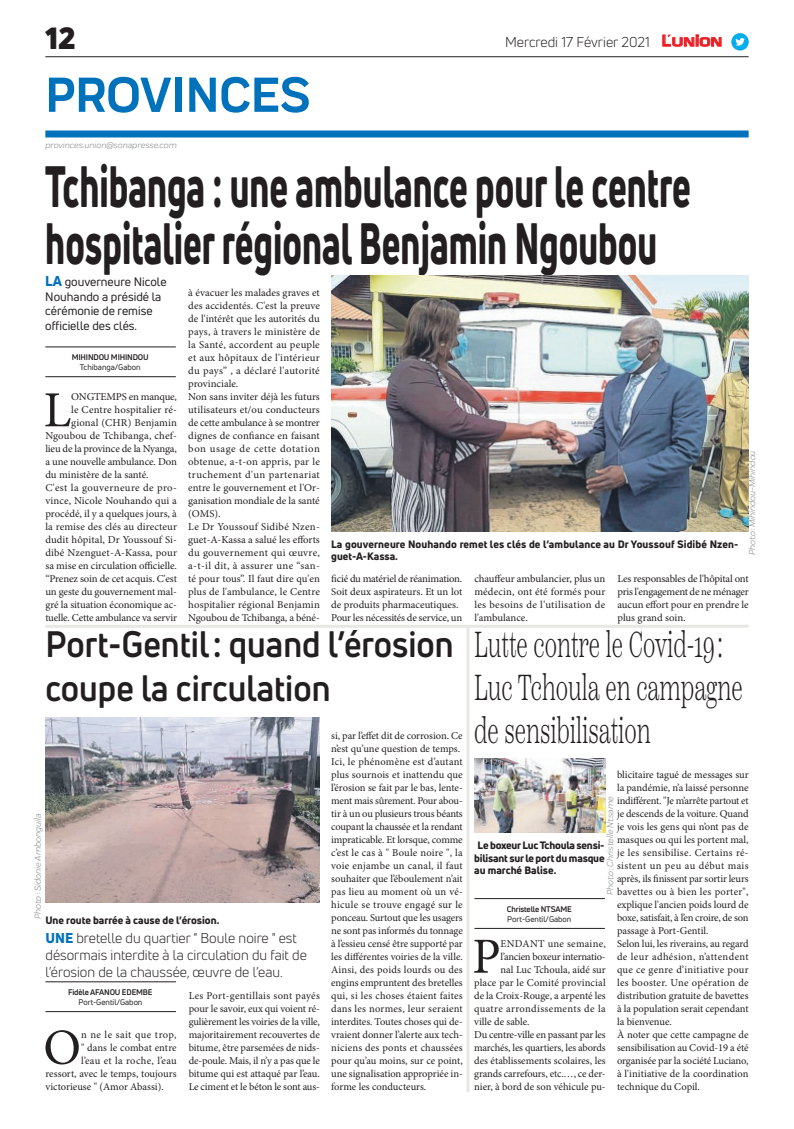
<style>
.page{position:relative;width:794px;height:1129px;background:#fff}
.page>*{position:absolute;margin:0;border:0;box-sizing:border-box;transform-origin:0 0}
.t1{font:800 57px/57px "Uni Neue";color:#231f20;scale:.62 1}
.t2{font:700 51px "Praktika";color:#0072bc}
.t3{font:50.5px "Minion Pro";color:#231f20}
.t4{font:300 36px/43.2px "Scotch Text";color:#231f20;scale:.61 1}
.t5{font:700 36px/43.2px "Uni Neue";color:#231f20;scale:.93 1}
.t6{font:900 30px "Uni Neue";color:#231f20}
.t7{font:14px/16.8px "Uni Neue";color:#231f20}
.t8{font:12px/14.4px "Uni Neue";color:#231f20}
.t9{font:10.5px/13px "Minion Pro";color:#231f20}
.t10{font:800 10.5px/12.6px "Uni Neue";color:#231f20;text-align:justify}
.t11{font:10.5px "Minion Pro";letter-spacing:-.02em;color:#231f20}
.t12{font:10.5px "Minion Pro";letter-spacing:.035em;color:#231f20}
.t13{font:10.5px "Minion Pro";letter-spacing:.03em;color:#231f20}
.t14{font:10.5px "Minion Pro";letter-spacing:.025em;color:#231f20}
.t15{font:italic 9px "Praktika";color:#818386}
.t16{font:700 8px "Uni Neue";letter-spacing:-.02em;color:#231f20}
.t17{font:8px "Uni Neue";color:#231f20}
.s1{font-family:"Eurostile";font-weight:600;font-size:14.9px;color:#ee1d23}
.s2{font-family:"Eurostile";font-weight:600;font-size:11.4px;color:#ee1d23}
.s3{font-weight:800;font-size:14px;color:#0072bc}
.s4{font-weight:800;color:#0072bc}
</style>
<div class="page">
<hr style="left:45px;top:56px;width:703px;height:1px;background:#231f20">
<div style="left:45px;top:130px;width:703px;height:7px;background:#0072bc"></div>
<svg style="left:662px;top:34px;width:60px;height:13px"></svg>
<div style="left:731px;top:33px;width:17px;height:18px;background:#00aeef;border-radius:50%"></div>
<svg style="left:735px;top:38px;width:10px;height:8px"></svg>
<hr style="left:45px;top:1010px;width:131px;height:1px;background:#231f20">
<hr style="left:45px;top:981px;width:131px;height:1px;background:#231f20">
<img style="left:45px;top:717px;width:275px;height:184px">
<hr style="left:474px;top:927px;width:131px;height:1px;background:#231f20">
<hr style="left:474px;top:898px;width:131px;height:1px;background:#231f20">
<img style="left:474px;top:758px;width:131px;height:74px">
<hr style="left:45px;top:624px;width:703px;height:3px;background:#e7e8e2">
<hr style="left:466px;top:627px;width:3px;height:464px;background:#e7e8e2">
<hr style="left:45px;top:376px;width:131px;height:1px;background:#231f20">
<hr style="left:45px;top:346px;width:131px;height:1px;background:#231f20">
<img style="left:331px;top:276px;width:417px;height:255px">
<h3 class="t6" style="left:45px;top:17px;width:32px">12</h3>
<h2 class="t2" style="left:45px;top:54px;width:266px">PROVINCES</h2>
<p class="t15" style="left:45px;top:139px;width:133px">provinces.union@sonapresse.com</p>
<h3 class="t7" style="left:505px;top:33px;width:218px">Mercredi 17 Février 2021 <span class="s1">L</span><span class="s2">UNION</span></h3>
<h1 class="t1" style="left:45px;top:157px;width:1042px">Tchibanga : une ambulance pour le centre hospitalier régional Benjamin Ngoubou</h1>
<p class="t8" style="left:45px;top:275px;width:123px"><span class="s3">LA</span> gouverneure Nicole<br>Nouhando a présidé la cérémonie de remise officielle des clés.</p>
<p class="t16" style="left:72px;top:352px;width:79px">MIHINDOU MIHINDOU</p>
<p class="t17" style="left:80px;top:362px;width:62px">Tchibanga/Gabon</p>
<p class="t9" style="left:188px;top:286px;width:133px">à évacuer les malades graves et des accidentés. C'est la preuve de l'intérêt que les autorités du pays, à travers le ministère de la Santé, accordent au peuple et aux hôpitaux de l'intérieur du pays” , a déclaré l'autorité provinciale.<br>Non sans inviter déjà les futurs utilisateurs et/ou conducteurs de cette ambulance à se montrer dignes de confiance en faisant bon usage de cette dotation obtenue, a-t-on appris, par le truchement d'un partenariat entre le gouvernement et l'Or&shy;ganisation mondiale de la santé (OMS).<br>Le Dr Youssouf Sidibé Nzen&shy;guet-A-Kassa a salué les efforts du gouvernement qui œuvre, a-t-il dit, à assurer une “san&shy;té pour tous”. Il faut dire qu'en plus de l'ambulance, le Centre hospitalier régional Benjamin<br>Ngoubou de Tchibanga, a béné-</p>
<h3 class="t3" style="left:43px;top:376px;width:29px">L</h3>
<p class="t9" style="left:71px;top:390px;width:107px">ONGTEMPS en manque,</p>
<p class="t9" style="left:71px;top:403px;width:107px">le Centre hospitalier ré-</p>
<p class="t9" style="left:71px;top:416px;width:107px">gional (CHR) Benjamin</p>
<p class="t9" style="left:45px;top:429px;width:133px">Ngoubou de Tchibanga, chef-</p>
<p class="t9" style="left:45px;top:442px;width:133px">lieu de la province de la Nyanga,</p>
<p class="t9" style="left:45px;top:455px;width:133px">a une nouvelle ambulance. Don</p>
<p class="t9" style="left:45px;top:468px;width:105px">du ministère de la santé.</p>
<p class="t13" style="left:45px;top:481px;width:133px">C'est la gouverneure de pro-</p>
<p class="t9" style="left:45px;top:494px;width:133px">vince, Nicole Nouhando qui a</p>
<p class="t9" style="left:45px;top:507px;width:133px">procédé, il y a quelques jours, à</p>
<p class="t9" style="left:45px;top:520px;width:133px">la remise des clés au directeur</p>
<p class="t9" style="left:45px;top:533px;width:133px">dudit hôpital, Dr Youssouf Si-</p>
<p class="t9" style="left:45px;top:546px;width:133px">dibé Nzenguet-A-Kassa, pour</p>
<p class="t9" style="left:45px;top:559px;width:133px">sa mise en circulation officielle.</p>
<p class="t9" style="left:45px;top:572px;width:133px">“Prenez soin de cet acquis. C'est</p>
<p class="t9" style="left:45px;top:585px;width:133px">un geste du gouvernement mal-</p>
<p class="t9" style="left:45px;top:598px;width:133px">gré la situation économique ac-</p>
<p class="t11" style="left:45px;top:611px;width:133px">tuelle. Cette ambulance va servir</p>
<p class="t15" style="left:746px;top:555px;width:106px;rotate:-90deg">Photo : Mihindou-Mihindou</p>
<p class="t10" style="left:331px;top:537px;width:409px">La gouverneure Nouhando remet les clés de l’ambulance au Dr Youssouf Sidibé Nzen&shy;guet-A-Kassa.</p>
<p class="t9" style="left:331px;top:572px;width:133px">ficié du matériel de réanimation.<br>Soit deux aspirateurs. Et un lot de produits pharmaceutiques.<br>Pour les nécessités de service, un</p>
<p class="t9" style="left:474px;top:572px;width:133px;text-align:justify">chauffeur ambulancier, plus un médecin, ont été formés pour les besoins de l'utilisation de l'ambulance.</p>
<p class="t9" style="left:617px;top:572px;width:133px;text-align:justify">Les responsables de l'hôpital ont pris l'engagement de ne ménager aucun effort pour en prendre le plus grand soin.</p>
<h3 class="t5" style="left:45px;top:622px;width:440px">Port-Gentil: quand l’érosion coupe la circulation</h3>
<p class="t15" style="left:31px;top:919px;width:107px;rotate:-90deg">Photo : Sidonie Ambonguila</p>
<p class="t10" style="left:45px;top:913px;width:175px">Une route barrée à cause de l’érosion.</p>
<h3 class="t7" style="left:45px;top:929px;width:263px"><span class="s4">UNE</span> bretelle du quartier " Boule noire " est désormais interdite à la circulation du fait de l’érosion de la chaussée, œuvre de l’eau.</h3>
<p class="t16" style="left:68px;top:986px;width:86px">Fidèle AFANOU EDEMBE</p>
<p class="t17" style="left:78px;top:997px;width:66px">Port-Gentil/Gabon</p>
<h3 class="t3" style="left:43px;top:1013px;width:39px">O</h3>
<p class="t12" style="left:81px;top:1027px;width:97px">n ne le sait que trop,</p>
<p class="t9" style="left:81px;top:1040px;width:97px">" dans le combat entre</p>
<p class="t12" style="left:81px;top:1053px;width:97px">l’eau et la roche, l’eau</p>
<p class="t9" style="left:45px;top:1066px;width:133px">ressort, avec le temps, toujours</p>
<p class="t9" style="left:45px;top:1079px;width:120px">victorieuse " (Amor Abassi).</p>
<p class="t9" style="left:189px;top:988px;width:133px;text-align:justify">Les Port-gentillais sont payés pour le savoir, eux qui voient ré&shy;gulièrement les voiries de la ville, majoritairement recouvertes de bitume, être parsemées de nids&shy;de-poule. Mais, il n’y a pas que le bitume qui est attaqué par l’eau.<br>Le ciment et le béton le sont aus-</p>
<p class="t9" style="left:331px;top:728px;width:133px">si, par l’effet dit de corrosion. Ce n’est qu’une question de temps.<br>Ici, le phénomène est d’autant plus sournois et inattendu que l’érosion se fait par le bas, lente&shy;ment mais sûrement. Pour abou&shy;tir à un ou plusieurs trous béants coupant la chaussée et la rendant impraticable. Et lorsque, comme c’est le cas à " Boule noire ", la voie enjambe un canal, il faut souhaiter que l’éboulement n’ait pas lieu au moment où un vé&shy;hicule se trouve engagé sur le ponceau. Surtout que les usagers ne sont pas informés du tonnage à l’essieu censé être supporté par les différentes voiries de la ville.<br>Ainsi, des poids lourds ou des engins empruntent des bretelles qui, si les choses étaient faites dans les normes, leur seraient interdites. Toutes choses qui de&shy;vraient donner l’alerte aux tech&shy;niciens des ponts et chaussées pour qu’au moins, sur ce point, une signalisation appropriée in&shy;forme les conducteurs.</p>
<h3 class="t4" style="left:474px;top:623px;width:442px">Lutte contre le Covid-19:<br>Luc Tchoula en campagne de sensibilisation</h3>
<p class="t9" style="left:617px;top:767px;width:133px">blicitaire tagué de messages sur la pandémie, n’a laissé personne indifférent. "Je m’arrête partout et je descends de la voiture. Quand je vois les gens qui n’ont pas de masques ou qui les portent mal, je les sensibilise. Certains ré&shy;sistent un peu au début mais après, ils finissent par sortir leurs bavettes ou à bien les porter", explique l'ancien poids lourd de boxe, satisfait, à l’en croire, de son passage à Port-Gentil.<br>Selon lui, les riverains, au regard de leur adhésion, n’attendent que ce genre d’initiative pour les booster. Une opération de distribution gratuite de bavettes à la population serait cependant la bienvenue.<br>À noter que cette campagne de sensibilisation au Covid-19 a été organisée par la société Luciano, à l'initiative de la coordination technique du Copil.</p>
<p class="t15" style="left:603px;top:894px;width:100px;rotate:-90deg">Photo : Christelle Ntsame</p>
<p class="t10" style="left:474px;top:838px;width:132px;text-indent:3px">Le boxeur Luc Tchoula sensi&shy;bilisant sur le port du masque au marché Balise.</p>
<p class="t16" style="left:507px;top:903px;width:66px">Christelle NTSAME</p>
<p class="t17" style="left:507px;top:914px;width:66px">Port-Gentil/Gabon</p>
<h3 class="t3" style="left:472px;top:922px;width:30px">P</h3>
<p class="t14" style="left:500px;top:936px;width:107px">ENDANT une semaine,</p>
<p class="t11" style="left:500px;top:949px;width:107px">l’ancien boxeur internatio-</p>
<p class="t9" style="left:500px;top:962px;width:107px">nal Luc Tchoula, aidé sur</p>
<p class="t9" style="left:474px;top:975px;width:133px">place par le Comité provincial</p>
<p class="t9" style="left:474px;top:988px;width:133px">de la Croix-Rouge, a arpenté les</p>
<p class="t12" style="left:474px;top:1001px;width:133px">quatre arrondissements de la</p>
<p class="t9" style="left:474px;top:1014px;width:57px">ville de sable.</p>
<p class="t11" style="left:474px;top:1027px;width:133px">Du centre-ville en passant par les</p>
<p class="t9" style="left:474px;top:1040px;width:133px">marchés, les quartiers, les abords</p>
<p class="t9" style="left:474px;top:1053px;width:133px">des établissements scolaires, les</p>
<p class="t9" style="left:474px;top:1066px;width:133px">grands carrefours, etc.…, ce der-</p>
<p class="t9" style="left:474px;top:1079px;width:133px">nier, à bord de son véhicule pu-</p>
</div>
